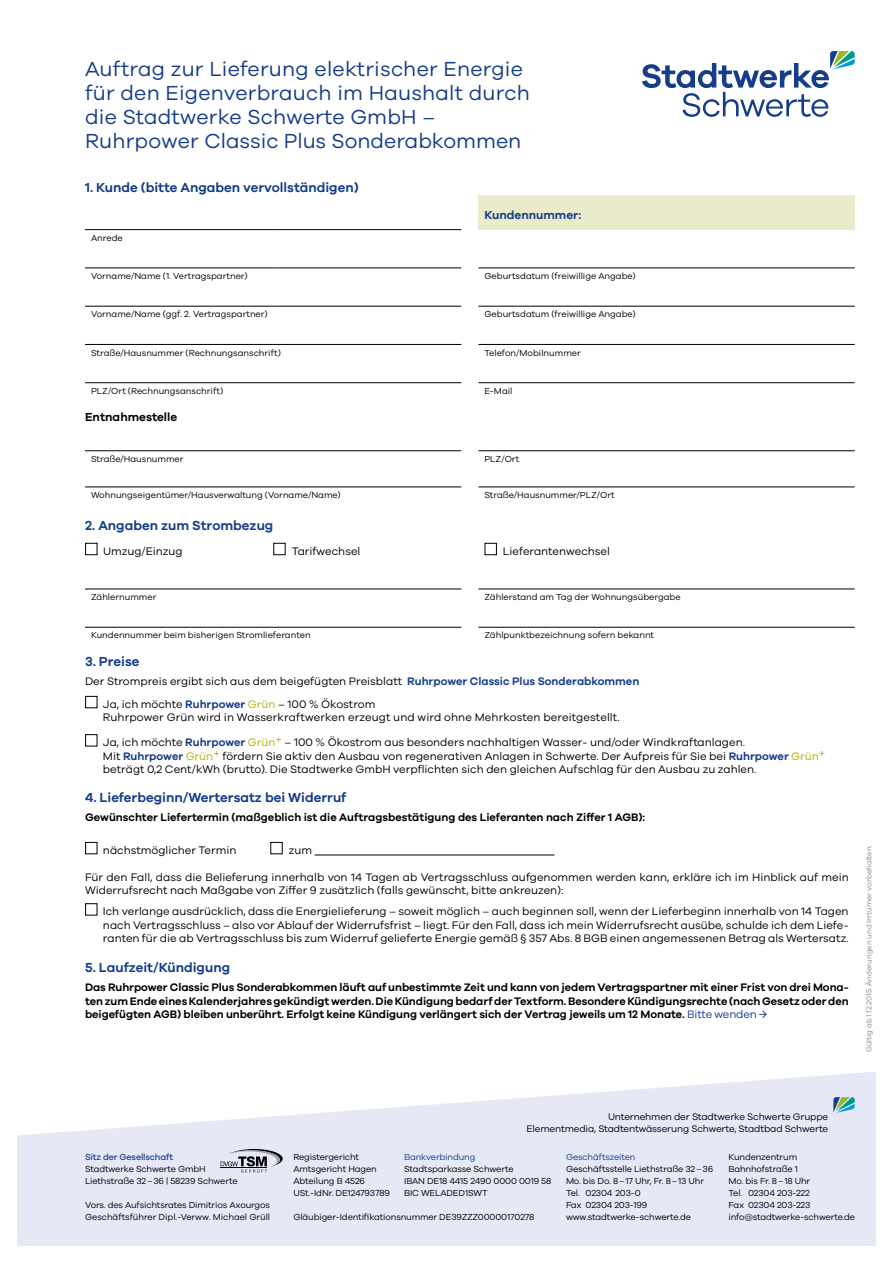
<style>
.page{position:relative;width:893px;height:1263px;background:#fff}
.page>*{position:absolute;margin:0;border:0;box-sizing:border-box;transform-origin:0 0}
.t1{font:21px/24px "Galano Grotesque";letter-spacing:.01em;color:#153d8a}
.t2{font:600 13.5px "Galano Grotesque";color:#153d8a}
.t3{font:600 12px "Galano Grotesque";color:#000}
.t4{font:600 12px "Galano Grotesque";color:#153d8a}
.t5{font:11.25px/13.5px "Galano Grotesque";color:#000}
.t6{font:600 11.25px/13.5px "Galano Grotesque";color:#000;text-align:justify}
.t7{font:9.75px/12px "Galano Grotesque";letter-spacing:-.015em;color:#000;text-align:right}
.t8{font:9px/12px "Galano Grotesque";letter-spacing:-.015em;color:#000}
.t9{font:9px "Galano Grotesque";letter-spacing:-.015em;color:#153d8a}
.t10{font:500 9px "Galano Grotesque";letter-spacing:-.015em;color:#153d8a}
.t11{font:7.5px "Galano Grotesque";color:#878787}
.s1{font-weight:600;color:#153d8a}
.s2{color:#aab500}
.s3{font-weight:400;color:#153d8a}
</style>
<div class="page">
<svg style="left:17px;top:1072px;width:859px;height:174px;fill:#e7e8f5"></svg>
<svg style="left:221px;top:1149px;width:62px;height:23px"></svg>
<svg style="left:642px;top:51px;width:213px;height:66px"></svg>
<svg style="left:833px;top:1097px;width:22px;height:16px"></svg>
<div style="left:478px;top:196px;width:377px;height:34px;background:#e9ebca"></div>
<hr style="left:85px;top:229px;width:188px;height:1px;background:#000">
<hr style="left:273px;top:229px;width:188px;height:1px;background:#000">
<hr style="left:85px;top:267px;width:188px;height:1px;background:#000">
<hr style="left:273px;top:267px;width:188px;height:1px;background:#000">
<hr style="left:85px;top:306px;width:188px;height:1px;background:#000">
<hr style="left:273px;top:306px;width:188px;height:1px;background:#000">
<hr style="left:478px;top:267px;width:377px;height:1px;background:#000">
<hr style="left:478px;top:306px;width:377px;height:1px;background:#000">
<hr style="left:478px;top:344px;width:377px;height:1px;background:#000">
<hr style="left:478px;top:382px;width:377px;height:1px;background:#000">
<hr style="left:478px;top:450px;width:377px;height:1px;background:#000">
<hr style="left:478px;top:486px;width:377px;height:1px;background:#000">
<hr style="left:85px;top:450px;width:188px;height:1px;background:#000">
<hr style="left:273px;top:450px;width:188px;height:1px;background:#000">
<hr style="left:85px;top:486px;width:188px;height:1px;background:#000">
<hr style="left:273px;top:486px;width:188px;height:1px;background:#000">
<hr style="left:85px;top:344px;width:188px;height:1px;background:#000">
<hr style="left:273px;top:344px;width:188px;height:1px;background:#000">
<hr style="left:85px;top:382px;width:188px;height:1px;background:#000">
<hr style="left:273px;top:382px;width:188px;height:1px;background:#000">
<hr style="left:85px;top:589px;width:188px;height:1px;background:#000">
<hr style="left:273px;top:589px;width:188px;height:1px;background:#000">
<hr style="left:85px;top:627px;width:188px;height:1px;background:#000">
<hr style="left:273px;top:627px;width:188px;height:1px;background:#000">
<hr style="left:478px;top:589px;width:377px;height:1px;background:#000">
<hr style="left:478px;top:627px;width:377px;height:1px;background:#000">
<div style="left:85px;top:543px;width:12px;height:12px;border:1px solid #000"></div>
<div style="left:273px;top:543px;width:13px;height:12px;border:1px solid #000"></div>
<div style="left:485px;top:543px;width:12px;height:12px;border:1px solid #000"></div>
<div style="left:85px;top:696px;width:12px;height:12px;border:1px solid #000"></div>
<div style="left:85px;top:734px;width:12px;height:12px;border:1px solid #000"></div>
<hr style="left:315px;top:855px;width:239px;height:1px;background:#000">
<div style="left:85px;top:842px;width:12px;height:12px;border:1px solid #000"></div>
<div style="left:270px;top:842px;width:13px;height:12px;border:1px solid #000"></div>
<div style="left:85px;top:903px;width:12px;height:12px;border:1px solid #000"></div>
<h1 class="t1" style="left:85px;top:57px;width:446px">Auftrag zur Lieferung elektrischer Energie für den Eigenverbrauch im Haushalt durch die Stadtwerke Schwerte GmbH – Ruhrpower Classic Plus Sonderabkommen</h1>
<p class="t2" style="left:85px;top:179px;width:275px">1. Kunde (bitte Angaben vervollständigen)</p>
<p class="t4" style="left:484px;top:207px;width:98px">Kundennummer:</p>
<p class="t8" style="left:91px;top:231px;width:33px">Anrede</p>
<p class="t8" style="left:91px;top:270px;width:158px">Vorname/Name (1. Vertragspartner)</p>
<p class="t8" style="left:484px;top:270px;width:153px">Geburtsdatum (freiwillige Angabe)</p>
<p class="t8" style="left:91px;top:308px;width:178px">Vorname/Name (ggf. 2. Vertragspartner)</p>
<p class="t8" style="left:484px;top:308px;width:153px">Geburtsdatum (freiwillige Angabe)</p>
<p class="t8" style="left:91px;top:346px;width:191px">Straße/Hausnummer (Rechnungsanschrift)</p>
<p class="t8" style="left:484px;top:346px;width:98px">Telefon/Mobilnummer</p>
<p class="t8" style="left:91px;top:385px;width:134px">PLZ/Ort (Rechnungsanschrift)</p>
<p class="t8" style="left:484px;top:385px;width:30px">E-Mail</p>
<p class="t3" style="left:85px;top:409px;width:94px">Entnahmestelle</p>
<p class="t8" style="left:91px;top:453px;width:94px">Straße/Hausnummer</p>
<p class="t8" style="left:484px;top:453px;width:36px">PLZ/Ort</p>
<p class="t8" style="left:91px;top:489px;width:251px">Wohnungseigentümer/Hausverwaltung (Vorname/Name)</p>
<p class="t8" style="left:484px;top:489px;width:132px">Straße/Hausnummer/PLZ/Ort</p>
<p class="t2" style="left:85px;top:517px;width:190px">2. Angaben zum Strombezug</p>
<p class="t5" style="left:103px;top:544px;width:81px">Umzug/Einzug</p>
<p class="t5" style="left:292px;top:544px;width:70px">Tarifwechsel</p>
<p class="t5" style="left:503px;top:544px;width:108px">Lieferantenwechsel</p>
<p class="t8" style="left:91px;top:591px;width:67px">Zählernummer</p>
<p class="t8" style="left:484px;top:591px;width:198px">Zählerstand am Tag der Wohnungsübergabe</p>
<p class="t8" style="left:91px;top:629px;width:221px">Kundennummer beim bisherigen Stromlieferanten</p>
<p class="t8" style="left:484px;top:629px;width:171px">Zählpunktbezeichnung sofern bekannt</p>
<p class="t2" style="left:85px;top:653px;width:56px">3. Preise</p>
<p class="t5" style="left:103px;top:670px;width:538px;line-height:22.5px;text-indent:-18px">Der Strompreis ergibt sich aus dem beigefügten Preisblatt <span class="s1">Ruhrpower Classic Plus Sonderabkommen<br></span>Ja, ich möchte <span class="s1">Ruhrpower</span> <span class="s2">Grün</span> – 100 % Ökostrom</p>
<p class="t5" style="left:103px;top:710px;width:518px">Ruhrpower Grün wird in Wasserkraftwerken erzeugt und wird ohne Mehrkosten bereitgestellt.</p>
<p class="t5" style="left:103px;top:735px;width:724px">Ja, ich möchte <span class="s1">Ruhrpower</span> <span class="s2">Grün</span><sup>+</sup> – 100 % Ökostrom aus besonders nachhaltigen Wasser- und/oder Windkraftanlagen.<br>Mit <span class="s1">Ruhrpower</span> <span class="s2">Grün</span><sup>+</sup> fördern Sie aktiv den Ausbau von regenerativen Anlagen in Schwerte. Der Aufpreis für Sie bei <span class="s1">Ruhrpower</span> <span class="s2">Grün</span><sup>+ </sup>beträgt 0,2 Cent/kWh (brutto). Die Stadtwerke GmbH verpflichten sich den gleichen Aufschlag für den Ausbau zu zahlen.</p>
<p class="t2" style="left:85px;top:789px;width:263px">4. Lieferbeginn/Wertersatz bei Widerruf</p>
<p class="t6" style="left:85px;top:810px;width:562px">Gewünschter Liefertermin (maßgeblich ist die Auftragsbestätigung des Lieferanten nach Ziffer 1 AGB):</p>
<p class="t5" style="left:103px;top:843px;width:135px">nächstmöglicher Termin</p>
<p class="t5" style="left:289px;top:843px;width:25px">zum</p>
<p class="t5" style="left:85px;top:870px;width:765px">Für den Fall, dass die Belieferung innerhalb von 14 Tagen ab Vertragsschluss aufgenommen werden kann, erkläre ich im Hinblick auf mein<br>Widerrufsrecht nach Maßgabe von Ziffer 9 zusätzlich (falls gewünscht, bitte ankreuzen):</p>
<p class="t5" style="left:103px;top:904px;width:747px;text-align:justify">Ich verlange ausdrücklich, dass die Energielieferung – soweit möglich – auch beginnen soll, wenn der Lieferbeginn innerhalb von 14 Tagen nach Vertragsschluss – also vor Ablauf der Widerrufsfrist – liegt. Für den Fall, dass ich mein Widerrufsrecht ausübe, schulde ich dem Liefe&shy;ranten für die ab Vertragsschluss bis zum Widerruf gelieferte Energie gemäß § 357 Abs. 8 BGB einen angemessenen Betrag als Wertersatz.</p>
<p class="t2" style="left:85px;top:960px;width:147px">5. Laufzeit/Kündigung</p>
<p class="t6" style="left:85px;top:980px;width:765px">Das Ruhrpower Classic Plus Sonderabkommen läuft auf unbestimmte Zeit und kann von jedem Vertragspartner mit einer Frist von drei Mona&shy;ten zum Ende eines Kalenderjahres gekündigt werden. Die Kündigung bedarf der Textform. Besondere Kündigungsrechte (nach Gesetz oder den beigefügten AGB) bleiben unberührt. Erfolgt keine Kündigung verlängert sich der Vertrag jeweils um 12 Monate. <span class="s3">Bitte wenden →</span></p>
<p class="t11" style="left:864px;top:1052px;width:209px;rotate:-90deg">Gültig ab 1.12.2015. Änderungen und Irrtümer vorbehalten.</p>
<p class="t10" style="left:85px;top:1152px;width:90px">Sitz der Gesellschaft</p>
<p class="t8" style="left:85px;top:1163px;width:154px">Stadtwerke Schwerte GmbH<br>Liethstraße 32–36 | 58239 Schwerte</p>
<p class="t8" style="left:85px;top:1199px;width:187px">Vors. des Aufsichtsrates Dimitrios Axourgos<br>Geschäftsführer Dipl.-Verww. Michael Grüll</p>
<p class="t7" style="left:527px;top:1110px;width:303px">Unternehmen der Stadtwerke Schwerte Gruppe<br>Elementmedia, Stadtentwässerung Schwerte, Stadtbad Schwerte</p>
<p class="t8" style="left:293px;top:1151px;width:98px">Registergericht<br>Amtsgericht Hagen<br>Abteilung B 4526<br>USt.-IdNr. DE124793789</p>
<p class="t8" style="left:293px;top:1211px;width:242px">Gläubiger-Identifikationsnummer DE39ZZZ00000170278</p>
<p class="t9" style="left:404px;top:1152px;width:73px">Bankverbindung</p>
<p class="t8" style="left:404px;top:1163px;width:149px">Stadtsparkasse Schwerte<br>IBAN DE18 4415 2490 0000 0019 58<br>BIC WELADED1SWT</p>
<p class="t9" style="left:566px;top:1152px;width:71px">Geschäftszeiten</p>
<p class="t8" style="left:566px;top:1163px;width:149px">Geschäftsstelle Liethstraße 32–36<br>Mo. bis Do. 8–17 Uhr, Fr. 8–13 Uhr<br>Tel. 02304 203-0<br>Fax 02304 203-199 www.stadtwerke-schwerte.de</p>
<p class="t8" style="left:728px;top:1151px;width:128px">Kundenzentrum<br>Bahnhofstraße 1<br>Mo. bis Fr. 8–18 Uhr<br>Tel. 02304 203-222<br>Fax 02304 203-223 info@stadtwerke-schwerte.de</p>
</div>
